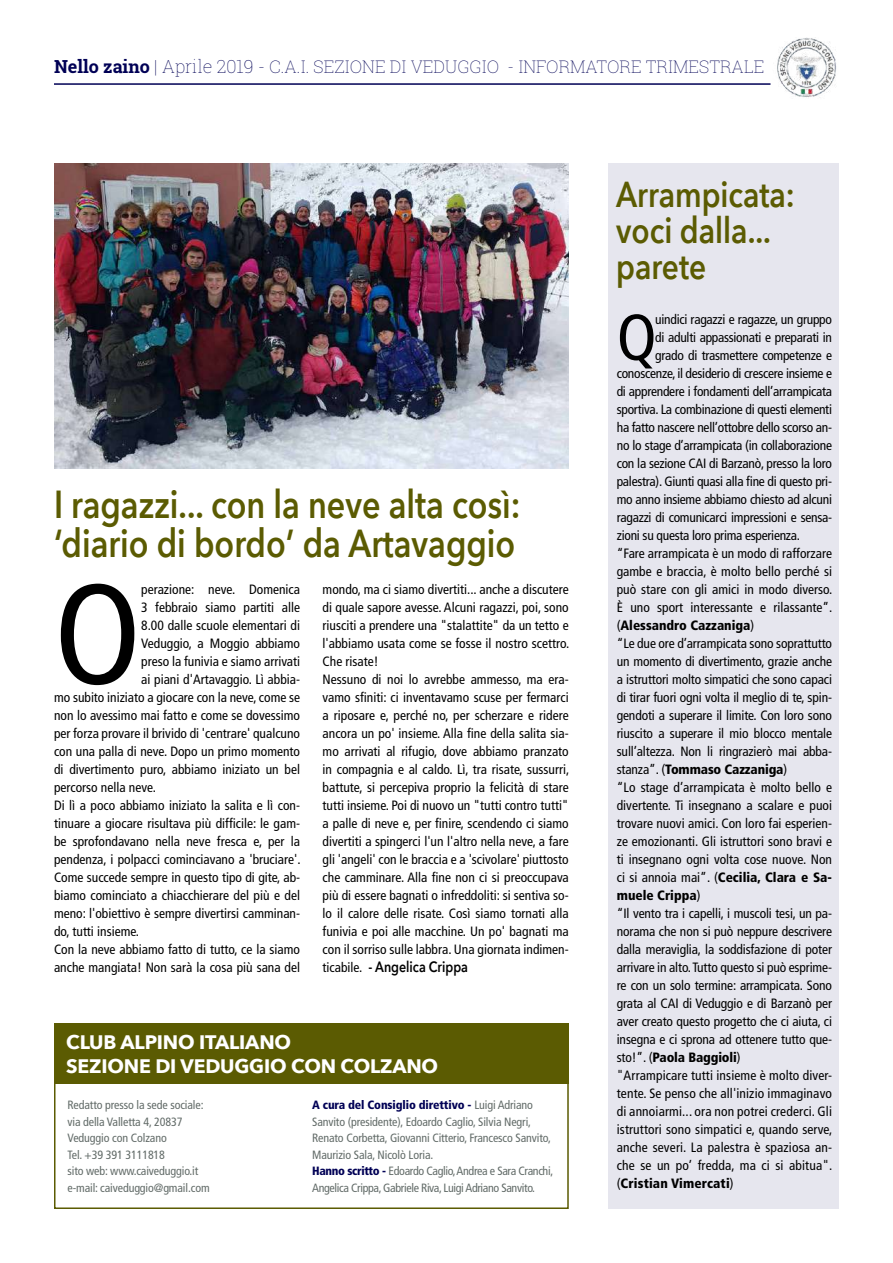
<style>
.page{position:relative;width:893px;height:1263px;background:#fff}
.page>*{position:absolute;margin:0;border:0;box-sizing:border-box;transform-origin:0 0}
.t1{font:condensed 142.5px "Frutiger";color:#000}
.t2{font:condensed 65.1px "Frutiger";color:#000}
.t3{font:600 39px/39px "Avenir Next";color:#5b5b02;scale:.83 1}
.t4{font:600 36px/36px "Avenir Next";color:#5b5b02;scale:.83 1}
.t5{font:700 19.5px/24px "Avenir Next";letter-spacing:-.01em;color:#fff}
.t6{font:100 17.25px "Roboto Slab";color:#005}
.t7{font:600 15px "Avenir Next";color:#000;scale:.83 1}
.t8{font:condensed 13.5px/18px "Frutiger";color:#000}
.t9{font:condensed 13.5px "Frutiger";letter-spacing:-.02em;color:#000}
.t10{font:900 condensed 13.5px "Frutiger";color:#000}
.t11{font:condensed 12px/16.5px "Frutiger";letter-spacing:-.01em;color:#626b68}
.s1{font-weight:700;font-size:18px}
.s2{font-size:18px}
.s3{font-family:"Frutiger";font-weight:400;font-stretch:condensed;font-size:13.5px}
.s4{font-weight:900;color:#005}
.s5{font-weight:400}
</style>
<div class="page">
<div style="left:609px;top:164px;width:230px;height:1045px;background:#e6e6ee"></div>
<div style="left:54px;top:1076px;width:515px;height:133px;border:2px solid #5b5b02"></div>
<img style="left:54px;top:164px;width:515px;height:304px">
<hr style="left:54px;top:83px;width:716px;height:2px;background:#005">
<div style="left:54px;top:1023px;width:515px;height:60px;background:#5b5b02"></div>
<img style="left:777px;top:38px;width:59px;height:59px">
<p class="t6" style="left:54px;top:55px;width:712px"><span class="s1">Nello zaino</span> <span class="s2">| Aprile 2019 -</span> C.A.I. SEZIONE DI VEDUGGIO - INFORMATORE TRIMESTRALE</p>
<h3 class="t3" style="left:54px;top:484px;width:563px">I ragazzi... con la neve alta così: ‘diario di bordo’ da Artavaggio</h3>
<h1 class="t1" style="left:54px;top:552px;width:89px">O</h1>
<p class="t8" style="left:141px;top:580px;width:160px">perazione: neve. Domenica</p>
<p class="t8" style="left:141px;top:598px;width:160px">3 febbraio siamo partiti alle</p>
<p class="t8" style="left:141px;top:616px;width:160px">8.00 dalle scuole elementari di</p>
<p class="t8" style="left:141px;top:634px;width:160px">Veduggio, a Moggio abbiamo</p>
<p class="t8" style="left:141px;top:652px;width:160px">preso la funivia e siamo arrivati</p>
<p class="t8" style="left:141px;top:670px;width:160px">ai piani d'Artavaggio. Lì abbia-</p>
<p class="t8" style="left:54px;top:688px;width:248px">mo subito iniziato a giocare con la neve, come se</p>
<p class="t8" style="left:54px;top:706px;width:248px">non lo avessimo mai fatto e come se dovessimo</p>
<p class="t8" style="left:54px;top:724px;width:248px">per forza provare il brivido di 'centrare' qualcuno</p>
<p class="t8" style="left:54px;top:742px;width:248px">con una palla di neve. Dopo un primo momento</p>
<p class="t8" style="left:54px;top:760px;width:248px">di divertimento puro, abbiamo iniziato un bel</p>
<p class="t8" style="left:54px;top:778px;width:103px">percorso nella neve.</p>
<p class="t8" style="left:54px;top:796px;width:248px">Di lì a poco abbiamo iniziato la salita e lì con-</p>
<p class="t8" style="left:54px;top:814px;width:248px">tinuare a giocare risultava più difficile: le gam-</p>
<p class="t8" style="left:54px;top:832px;width:248px">be sprofondavano nella neve fresca e, per la</p>
<p class="t8" style="left:54px;top:850px;width:248px">pendenza, i polpacci cominciavano a 'bruciare'.</p>
<p class="t8" style="left:54px;top:868px;width:248px">Come succede sempre in questo tipo di gite, ab-</p>
<p class="t8" style="left:54px;top:886px;width:248px">biamo cominciato a chiacchierare del più e del</p>
<p class="t8" style="left:54px;top:904px;width:248px">meno: l'obiettivo è sempre divertirsi camminan-</p>
<p class="t8" style="left:54px;top:922px;width:87px">do, tutti insieme.</p>
<p class="t8" style="left:54px;top:940px;width:248px">Con la neve abbiamo fatto di tutto, ce la siamo</p>
<p class="t8" style="left:54px;top:958px;width:248px">anche mangiata! Non sarà la cosa più sana del</p>
<p class="t8" style="left:323px;top:580px;width:248px">mondo, ma ci siamo divertiti... anche a discutere di quale sapore avesse. Alcuni ragazzi, poi, sono riusciti a prendere una "stalattite" da un tetto e l'abbiamo usata come se fosse il nostro scettro.<br>Che risate!<br>Nessuno di noi lo avrebbe ammesso, ma era&shy;vamo sfiniti: ci inventavamo scuse per fermarci a riposare e, perché no, per scherzare e ridere ancora un po' insieme. Alla fine della salita sia&shy;mo arrivati al rifugio, dove abbiamo pranzato in compagnia e al caldo. Lì, tra risate, sussurri, battute, si percepiva proprio la felicità di stare tutti insieme. Poi di nuovo un "tutti contro tutti" a palle di neve e, per finire, scendendo ci siamo divertiti a spingerci l'un l'altro nella neve, a fare gli 'angeli' con le braccia e a 'scivolare' piuttosto che camminare. Alla fine non ci si preoccupava più di essere bagnati o infreddoliti: si sentiva so&shy;lo il calore delle risate. Così siamo tornati alla funivia e poi alle macchine. Un po' bagnati ma con il sorriso sulle labbra. Una giornata indimen-</p>
<p class="t7" style="left:323px;top:954px;width:177px"><span class="s3">ticabile.</span> - Angelica Crippa</p>
<h3 class="t5" style="left:66px;top:1030px;width:373px">CLUB ALPINO ITALIANO<br>SEZIONE DI VEDUGGIO CON COLZANO</h3>
<p class="t11" style="left:68px;top:1097px;width:144px">Redatto presso la sede sociale: via della Valletta 4, 20837<br>Veduggio con Colzano<br>Tel. +39 391 3111818<br>sito web: www.caiveduggio.it e-mail: caiveduggio@gmail.com</p>
<p class="t11" style="left:312px;top:1097px;width:243px"><span class="s4">A cura del Consiglio direttivo -</span> Luigi Adriano Sanvito (presidente), Edoardo Caglio, Silvia Negri, Renato Corbetta, Giovanni Citterio, Francesco Sanvito, Maurizio Sala, Nicolò Loria.<br><span class="s4">Hanno scritto -</span> Edoardo Caglio, Andrea e Sara Cranchi, Angelica Crippa, Gabriele Riva, Luigi Adriano Sanvito.</p>
<h3 class="t4" style="left:616px;top:176px;width:217px">Arrampicata: voci dalla... parete</h3>
<h2 class="t2" style="left:617px;top:300px;width:41px">Q</h2>
<p class="t9" style="left:655px;top:311px;width:178px">uindici ragazzi e ragazze, un gruppo</p>
<p class="t9" style="left:655px;top:329px;width:178px">di adulti appassionati e preparati in</p>
<p class="t9" style="left:655px;top:347px;width:178px">grado di trasmettere competenze e</p>
<p class="t9" style="left:617px;top:365px;width:217px">conoscenze, il desiderio di crescere insieme e</p>
<p class="t9" style="left:617px;top:383px;width:217px">di apprendere i fondamenti dell’arrampicata</p>
<p class="t9" style="left:617px;top:401px;width:217px">sportiva. La combinazione di questi elementi</p>
<p class="t9" style="left:617px;top:419px;width:217px">ha fatto nascere nell’ottobre dello scorso an-</p>
<p class="t9" style="left:617px;top:437px;width:217px">no lo stage d’arrampicata (in collaborazione</p>
<p class="t9" style="left:617px;top:455px;width:217px">con la sezione CAI di Barzanò, presso la loro</p>
<p class="t9" style="left:617px;top:473px;width:217px">palestra). Giunti quasi alla fine di questo pri-</p>
<p class="t9" style="left:617px;top:491px;width:217px">mo anno insieme abbiamo chiesto ad alcuni</p>
<p class="t9" style="left:617px;top:509px;width:217px">ragazzi di comunicarci impressioni e sensa-</p>
<p class="t9" style="left:617px;top:527px;width:185px">zioni su questa loro prima esperienza.</p>
<p class="t8" style="left:617px;top:544px;width:217px">“Fare arrampicata è un modo di rafforzare</p>
<p class="t8" style="left:617px;top:562px;width:217px">gambe e braccia, è molto bello perché si</p>
<p class="t8" style="left:617px;top:580px;width:217px">può stare con gli amici in modo diverso.</p>
<p class="t8" style="left:617px;top:598px;width:217px">È uno sport interessante e rilassante”.</p>
<p class="t10" style="left:617px;top:617px;width:139px"><span class="s5">(</span>Alessandro Cazzaniga<span class="s5">)</span></p>
<p class="t8" style="left:617px;top:634px;width:217px">“Le due ore d’arrampicata sono soprattutto</p>
<p class="t8" style="left:617px;top:652px;width:217px">un momento di divertimento, grazie anche</p>
<p class="t8" style="left:617px;top:670px;width:217px">a istruttori molto simpatici che sono capaci</p>
<p class="t8" style="left:617px;top:688px;width:217px">di tirar fuori ogni volta il meglio di te, spin-</p>
<p class="t8" style="left:617px;top:706px;width:217px">gendoti a superare il limite. Con loro sono</p>
<p class="t8" style="left:617px;top:724px;width:217px">riuscito a superare il mio blocco mentale</p>
<p class="t8" style="left:617px;top:742px;width:217px">sull’altezza. Non li ringrazierò mai abba-</p>
<p class="t10" style="left:617px;top:761px;width:172px"><span class="s5">stanza”. (</span>Tommaso Cazzaniga<span class="s5">)</span></p>
<p class="t8" style="left:617px;top:778px;width:217px">“Lo stage d’arrampicata è molto bello e</p>
<p class="t8" style="left:617px;top:796px;width:217px">divertente. Ti insegnano a scalare e puoi</p>
<p class="t8" style="left:617px;top:814px;width:217px">trovare nuovi amici. Con loro fai esperien-</p>
<p class="t8" style="left:617px;top:832px;width:217px">ze emozionanti. Gli istruttori sono bravi e</p>
<p class="t8" style="left:617px;top:850px;width:217px">ti insegnano ogni volta cose nuove. Non</p>
<p class="t10" style="left:617px;top:869px;width:217px"><span class="s5">ci si annoia mai”. (</span>Cecilia, Clara e Sa-</p>
<p class="t10" style="left:617px;top:887px;width:85px">muele Crippa<span class="s5">)</span></p>
<p class="t8" style="left:617px;top:904px;width:217px">“Il vento tra i capelli, i muscoli tesi, un pa-</p>
<p class="t8" style="left:617px;top:922px;width:217px">norama che non si può neppure descrivere</p>
<p class="t8" style="left:617px;top:940px;width:217px">dalla meraviglia, la soddisfazione di poter</p>
<p class="t8" style="left:617px;top:958px;width:217px">arrivare in alto. Tutto questo si può esprime-</p>
<p class="t8" style="left:617px;top:976px;width:217px">re con un solo termine: arrampicata. Sono</p>
<p class="t8" style="left:617px;top:994px;width:217px">grata al CAI di Veduggio e di Barzanò per</p>
<p class="t8" style="left:617px;top:1012px;width:217px">aver creato questo progetto che ci aiuta, ci</p>
<p class="t8" style="left:617px;top:1030px;width:217px">insegna e ci sprona ad ottenere tutto que-</p>
<p class="t10" style="left:617px;top:1049px;width:125px"><span class="s5">sto!”. (</span>Paola Baggioli<span class="s5">)</span></p>
<p class="t8" style="left:617px;top:1066px;width:217px">"Arrampicare tutti insieme è molto diver-</p>
<p class="t8" style="left:617px;top:1084px;width:217px">tente. Se penso che all'inizio immaginavo</p>
<p class="t8" style="left:617px;top:1102px;width:217px">di annoiarmi... ora non potrei crederci. Gli</p>
<p class="t8" style="left:617px;top:1120px;width:217px">istruttori sono simpatici e, quando serve,</p>
<p class="t8" style="left:617px;top:1138px;width:217px">anche severi. La palestra è spaziosa an-</p>
<p class="t8" style="left:617px;top:1156px;width:217px">che se un po’ fredda, ma ci si abitua".</p>
<p class="t10" style="left:617px;top:1175px;width:118px"><span class="s5">(</span>Cristian Vimercati<span class="s5">)</span></p>
</div>
